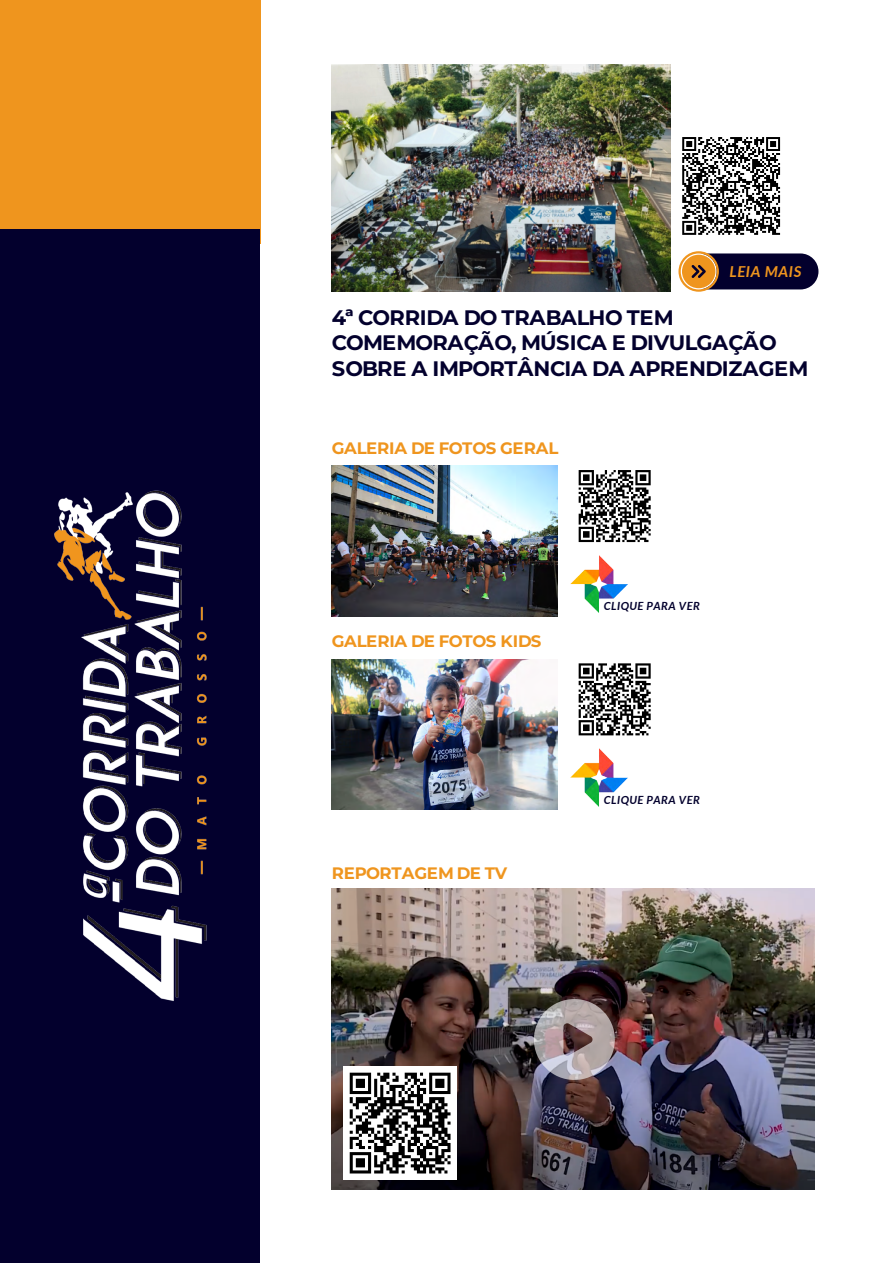
<style>
.page{position:relative;width:893px;height:1263px;background:#fff}
.page>*{position:absolute;margin:0;border:0;box-sizing:border-box;transform-origin:0 0}
.t1{font:700 21px/25.8px "Montserrat";letter-spacing:-.02em;color:#03002d}
.t2{font:700 16.65px "Montserrat";letter-spacing:-.01em;color:#ef951e}
.t3{font:italic 700 15.15px "Lato";letter-spacing:.035em;color:#ef951e}
.t4{font:italic 700 11.25px "Lato";letter-spacing:.035em;color:#03002d}
</style>
<div class="page">
<div style="left:0;top:0;width:260px;height:243px;background:#ef951e"></div>
<div style="left:1px;top:230px;width:259px;height:1033px;background:#03002d"></div>
<img style="left:54px;top:490px;width:153px;height:511px">
<img style="left:332px;top:64px;width:338px;height:228px">
<svg style="left:682px;top:137px;width:99px;height:98px"></svg>
<img style="left:332px;top:466px;width:226px;height:150px">
<img style="left:599px;top:555px;width:13px;height:13px">
<img style="left:332px;top:659px;width:226px;height:151px">
<img style="left:599px;top:748px;width:13px;height:13px">
<svg style="left:578px;top:470px;width:73px;height:73px"></svg>
<svg style="left:578px;top:663px;width:73px;height:73px"></svg>
<img style="left:332px;top:889px;width:482px;height:301px">
<div style="left:344px;top:1066px;width:113px;height:113px;background:#fff"></div>
<svg style="left:349px;top:1072px;width:102px;height:102px"></svg>
<svg style="left:678px;top:251px;width:141px;height:41px;background:#5c4a50"></svg>
<svg style="left:570px;top:568px;width:58px;height:45px"></svg>
<img style="left:511px;top:976px;width:129px;height:120px">
<svg style="left:570px;top:761px;width:58px;height:46px"></svg>
<p class="t3" style="left:729px;top:261px;width:74px">LEIA MAIS</p>
<p class="t1" style="left:332px;top:303px;width:478px">4ª CORRIDA DO TRABALHO TEM<br>COMEMORAÇÃO, MÚSICA E DIVULGAÇÃO<br>SOBRE A IMPORTÂNCIA DA APRENDIZAGEM</p>
<p class="t2" style="left:332px;top:436px;width:228px">GALERIA DE FOTOS GERAL</p>
<p class="t2" style="left:332px;top:629px;width:211px">GALERIA DE FOTOS KIDS</p>
<p class="t2" style="left:332px;top:861px;width:177px">REPORTAGEM DE TV</p>
<p class="t4" style="left:604px;top:598px;width:98px">CLIQUE PARA VER</p>
<p class="t4" style="left:604px;top:791px;width:98px">CLIQUE PARA VER</p>
</div>
